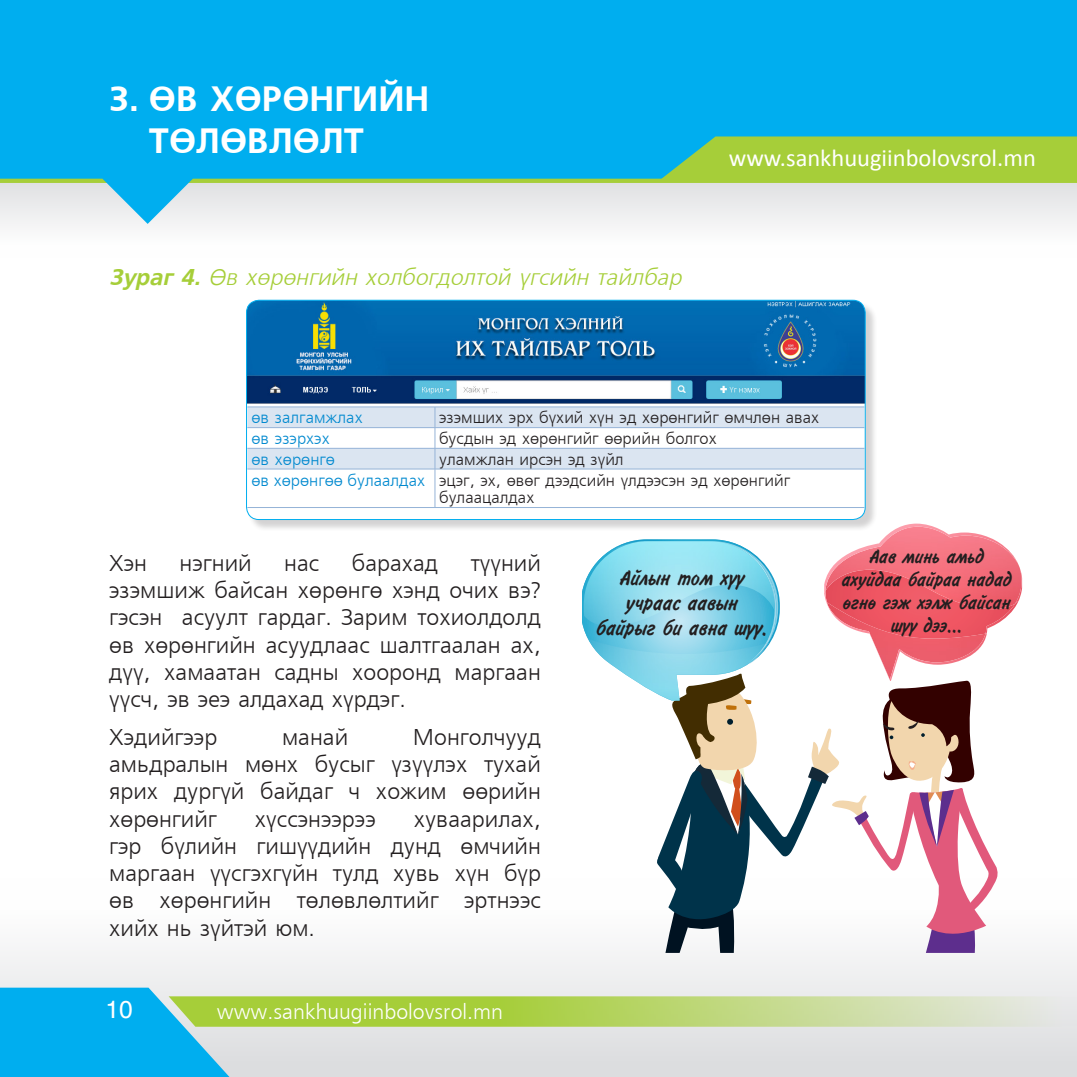
<style>
.page{position:relative;width:1077px;height:1077px;background:#fff}
.page>*{position:absolute;margin:0;border:0;box-sizing:border-box;transform-origin:0 0}
.garchig{font:700 35px/42px "Mogul Freeset";color:#fff}
.t1{font:24.5px "Calibri";color:#fff}
.t2{font:24.5px "Mogul Helvetica";color:#fff}
.text_col_2{font:22.75px/27.3px "Mogul Freeset";color:#231f20;text-align:justify}
.zurag{font:italic 22.75px "Mogul Freeset";color:#a6ce39}
.yaria{font:21px/25.2px "Mogul Inform";color:#231f20;text-align:center}
.t3{font:21px "Mogul Freeset";color:#fff}
.yaria-2{font:19.25px/23.1px "Mogul Inform";color:#231f20;text-align:center}
.t4{font:16.1px/20.7px "Mogul Freeset";color:#231f20}
.t5{font:16.1px "Mogul Freeset";color:#0089cf}
.s1{font-weight:700}
.s2{color:#0089cf}
</style>
<div class="page">
<div style="left:0;top:878px;width:1076px;height:198px;background:#f6f6f6"></div>
<svg style="left:0;top:987px;width:1076px;height:89px;background:#afd5c5"></svg>
<div style="left:0;top:169px;width:1076px;height:89px;background:#fbfcfc"></div>
<svg style="left:0;top:0;width:1076px;height:224px;background:#2eb9eb"></svg>
<svg style="left:658px;top:136px;width:418px;height:45px;background:#98cb47"></svg>
<img style="left:1021px;top:572px;width:2px;height:22px">
<img style="left:883px;top:523px;width:110px;height:16px">
<div style="left:248px;top:301px;width:630px;height:231px;background:#231f20;opacity:.2"></div>
<div style="left:246px;top:300px;width:619px;height:219px;background:#fff;border-radius:13px"></div>
<svg style="left:248px;top:407px;width:615px;height:61px"></svg>
<hr style="left:247px;top:406px;width:188px;height:1px;background:#95b3d7">
<hr style="left:435px;top:406px;width:429px;height:1px;background:#95b3d7">
<hr style="left:247px;top:427px;width:188px;height:1px;background:#95b3d7">
<hr style="left:435px;top:427px;width:429px;height:1px;background:#95b3d7">
<hr style="left:247px;top:448px;width:188px;height:1px;background:#95b3d7">
<hr style="left:435px;top:448px;width:429px;height:1px;background:#95b3d7">
<hr style="left:247px;top:468px;width:188px;height:1px;background:#95b3d7">
<hr style="left:435px;top:468px;width:429px;height:1px;background:#95b3d7">
<hr style="left:247px;top:507px;width:188px;height:1px;background:#95b3d7">
<hr style="left:435px;top:507px;width:429px;height:1px;background:#95b3d7">
<hr style="left:434px;top:469px;width:1px;height:38px;background:#95b3d7">
<img style="left:246px;top:300px;width:619px;height:104px">
<div style="left:246px;top:300px;width:619px;height:220px;border:1px solid #00aeef;border-radius:13px"></div>
<svg style="left:582px;top:539px;width:439px;height:413px"></svg>
<img style="left:747px;top:642px;width:21px;height:21px">
<p class="garchig" style="left:149px;top:79px;width:282px;text-indent:-40px">3. ӨВ ХӨРӨНГИЙН<br>ТӨЛӨВЛӨЛТ</p>
<p class="zurag" style="left:109px;top:266px;width:573px"><span class="s1">Зураг 4.</span> Өв хөрөнгийн холбогдолтой үгсийн тайлбар</p>
<p class="t1" style="left:728px;top:143px;width:308px">www.sankhuugiinbolovsrol.mn</p>
<p class="t5" style="left:251px;top:409px;width:113px">өв залгамжлах</p>
<p class="t4" style="left:439px;top:408px;width:381px">эзэмших эрх бүхий хүн эд хөрөнгийг өмчлөн авах</p>
<p class="t5" style="left:251px;top:430px;width:80px">өв эзэрхэх</p>
<p class="t4" style="left:439px;top:429px;width:279px">бусдын эд хөрөнгийг өөрийн болгох</p>
<p class="t5" style="left:251px;top:451px;width:85px">өв хөрөнгө</p>
<p class="t4" style="left:251px;top:450px;width:540px;text-indent:188px">уламжлан ирсэн эд зүйл<br><span class="s2">өв хөрөнгөө булаалдах</span> эцэг, эх, өвөг дээдсийн үлдээсэн эд хөрөнгийг</p>
<p class="t4" style="left:439px;top:488px;width:97px">булаацалдах</p>
<p class="text_col_2" style="left:109px;top:550px;width:39px">Хэн</p>
<p class="text_col_2" style="left:180px;top:550px;width:74px">нэгний</p>
<p class="text_col_2" style="left:284px;top:550px;width:37px">нас</p>
<p class="text_col_2" style="left:352px;top:550px;width:88px">барахад</p>
<p class="text_col_2" style="left:109px;top:550px;width:433px;text-indent:361px">түүний эзэмшиж байсан хөрөнгө хэнд очих вэ? гэсэн асуулт гардаг. Зарим тохиолдолд өв хөрөнгийн асуудлаас шалтгаалан ах, дүү, хамаатан садны хооронд маргаан үүсч, эв эеэ алдахад хүрдэг.</p>
<p class="text_col_2" style="left:109px;top:724px;width:110px">Хэдийгээр</p>
<p class="text_col_2" style="left:282px;top:724px;width:68px">манай</p>
<p class="text_col_2" style="left:109px;top:724px;width:433px;text-indent:304px">Монголчууд амьдралын мөнх бусыг үзүүлэх тухай ярих дургүй байдаг ч хожим өөрийн хөрөнгийг</p>
<p class="text_col_2" style="left:109px;top:806px;width:433px;text-indent:304px">хуваарилах, гэр бүлийн гишүүдийн дунд өмчийн маргаан үүсгэхгүйн тулд хувь хүн бүр өв хөрөнгийн төлөвлөлтийг эртнээс хийх нь зүйтэй юм.</p>
<p class="text_col_2" style="left:255px;top:806px;width:122px">хүссэнээрээ</p>
<p class="yaria" style="left:595px;top:566px;width:173px">Айлын том хүү учраас аавын байрыг би авна шүү.</p>
<p class="yaria-2" style="left:841px;top:545px;width:171px">Аав минь амьд ахуйдаа байраа надад өгнө гэж хэлж байсан шүү дээ...</p>
<p class="t2" style="left:105px;top:995px;width:29px">10</p>
<p class="t3" style="left:217px;top:1000px;width:288px">www.sankhuugiinbolovsrol.mn</p>
</div>
